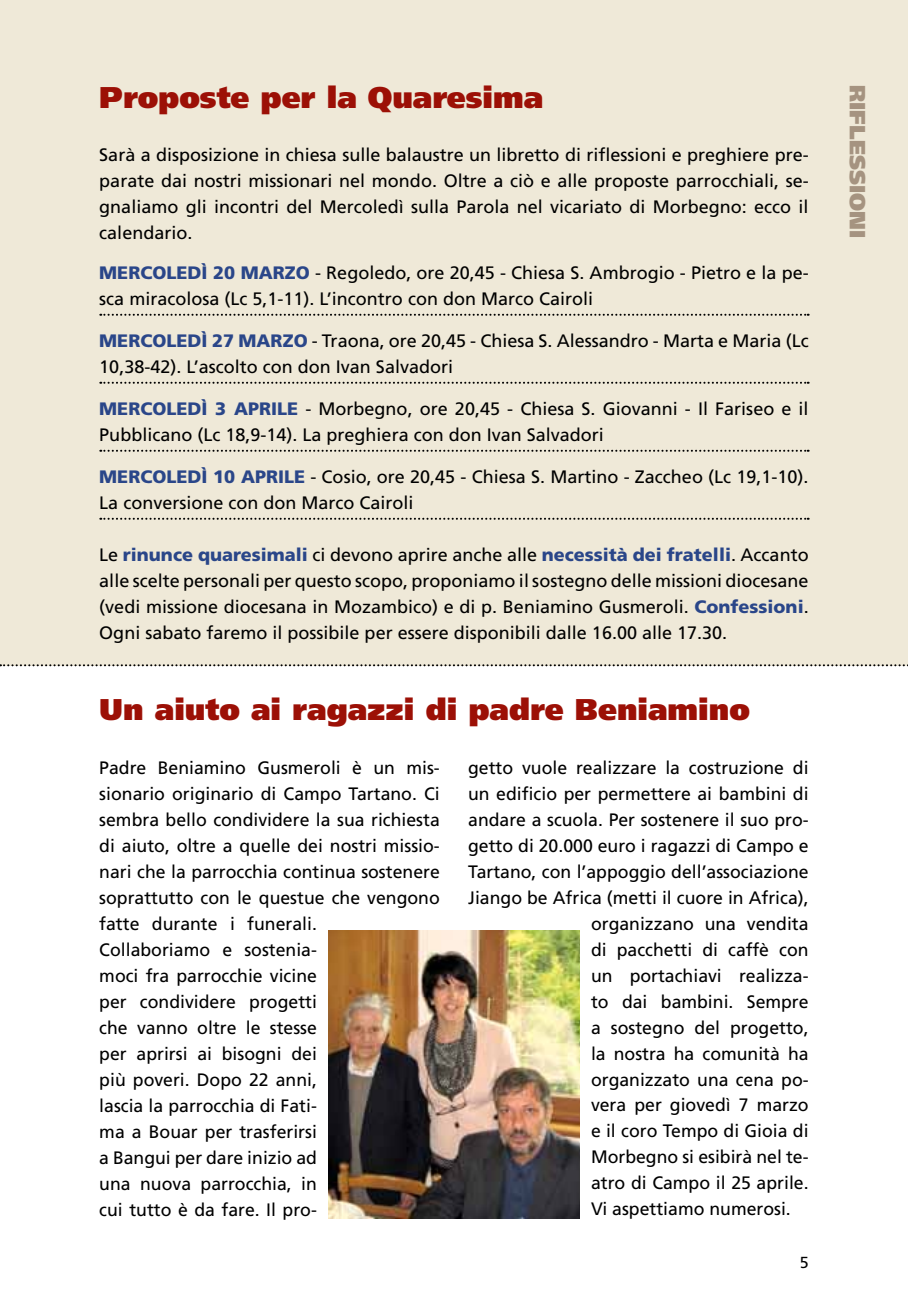
<style>
.page{position:relative;width:908px;height:1304px;background:#fff}
.page>*{position:absolute;margin:0;border:0;box-sizing:border-box;transform-origin:0 0}
.t1{font:900 30px "Frutiger";color:#9c1006}
.t2{font:900 22px "Frutiger";color:#a59380}
.t3{font:18px/26px "Frutiger";color:#000}
.t4{font:900 18px "Frutiger";color:#2a4689}
.t5{font:16px "Frutiger";color:#000}
.s1{font-weight:900;color:#2a4689}
</style>
<div class="page">
<div style="left:0;top:0;width:907px;height:665px;background:#efe9d8"></div>
<svg style="left:100px;top:314px;width:708px;height:2px"></svg>
<svg style="left:100px;top:382px;width:708px;height:2px"></svg>
<svg style="left:100px;top:450px;width:708px;height:2px"></svg>
<svg style="left:100px;top:518px;width:708px;height:2px"></svg>
<img style="left:328px;top:930px;width:251px;height:289px">
<svg style="left:0;top:664px;width:908px;height:2px"></svg>
<h1 class="t1" style="left:99px;top:79px;width:445px">Proposte per la Quaresima</h1>
<p class="t3" style="left:99px;top:142px;width:710px;text-align:justify">Sarà a disposizione in chiesa sulle balaustre un libretto di riflessioni e preghiere pre&shy;parate dai nostri missionari nel mondo. Oltre a ciò e alle proposte parrocchiali, se&shy;gnaliamo gli incontri del Mercoledì sulla Parola nel vicariato di Morbegno: ecco il calendario.</p>
<p class="t4" style="left:99px;top:262px;width:31px">MERCOLED</p>
<p class="t4" style="left:201px;top:262px;width:55px">Ì 20 MAR</p>
<p class="t3" style="left:99px;top:260px;width:710px;text-indent:185px"><span class="s1">ZO</span> - Regoledo, ore 20,45 - Chiesa S. Ambrogio - Pietro e la pe&shy;sca miracolosa (Lc 5,1-11). L’incontro con don Marco Cairoli</p>
<p class="t4" style="left:99px;top:330px;width:31px">MERCOLED</p>
<p class="t4" style="left:201px;top:330px;width:53px">Ì 27 MAR</p>
<p class="t3" style="left:99px;top:328px;width:710px;text-indent:183px"><span class="s1">ZO</span> - Traona, ore 20,45 - Chiesa S. Alessandro - M arta e M aria (Lc<br>10,38-42). L’ascolto con don Ivan Salvadori</p>
<p class="t4" style="left:99px;top:398px;width:31px">MERCOLED</p>
<p class="t4" style="left:201px;top:398px;width:68px">Ì 3 APRILE</p>
<p class="t3" style="left:99px;top:396px;width:710px;text-indent:206px">- Morbegno, ore 20,45 - Chiesa S. Giovanni - I l Fariseo e il<br>Pubblicano (Lc 18,9-14). La preghiera con don Ivan Salvadori</p>
<p class="t4" style="left:99px;top:466px;width:31px">MERCOLED</p>
<p class="t4" style="left:201px;top:466px;width:75px">Ì 10 APRILE</p>
<p class="t3" style="left:99px;top:464px;width:710px;text-indent:211px">- Cosio, ore 20,45 - Chiesa S. Martino - Zaccheo (Lc 19,1-10).<br>La conversione con don Marco Cairoli</p>
<p class="t3" style="left:99px;top:542px;width:710px;text-align:justify">Le <span class="s1">RINUNCE QUARESIMALI</span> ci devono aprire anche alle <span class="s1">NECESSITÀ DEI FRATELLI</span>. Accanto alle scelte personali per questo scopo, proponiamo il sostegno delle missioni diocesane (vedi missione diocesana in Mozambico) e di p. Beniamino Gusmeroli. <span class="s1">CONFESSIONI</span>.<br>Ogni sabato faremo il possibile per essere disponibili dalle 16.00 alle 17.30.</p>
<h1 class="t1" style="left:99px;top:691px;width:652px">Un aiuto ai ragazzi di padre Beniamino</h1>
<p class="t3" style="left:99px;top:754px;width:342px">Padre Beniamino Gusmeroli è un mis&shy;sionario originario di Campo Tartano. Ci sembra bello condividere la sua richiesta di aiuto, oltre a quelle dei nostri missio&shy;nari che la parrocchia continua sostenere soprattutto con le questue che vengono fatte durante i funerali.<br>Collaboriamo e sostenia-<br>moci fra parrocchie vicine<br>per condividere progetti<br>che vanno oltre le stesse<br>per aprirsi ai bisogni dei<br>più poveri. Dopo 22 anni,<br>lascia la parrocchia di Fati-<br>ma a Bouar per trasferirsi<br>a Bangui per dare inizio ad<br>una nuova parrocchia, in<br>cui tutto è da fare. I l pro-</p>
<p class="t3" style="left:468px;top:754px;width:342px">getto vuole realizzare la costruzione di</p>
<p class="t3" style="left:468px;top:780px;width:342px">un edificio per permettere ai bambini di</p>
<p class="t3" style="left:468px;top:806px;width:342px">andare a scuola. Per sostenere il suo pro-</p>
<p class="t3" style="left:468px;top:832px;width:342px">getto di 20.000 euro i ragazzi di Campo e</p>
<p class="t3" style="left:468px;top:858px;width:342px">Tartano, con l’appoggio dell’associazione</p>
<p class="t3" style="left:468px;top:884px;width:342px">Jiango be Africa (metti il cuore in Africa),</p>
<p class="t3" style="left:590px;top:910px;width:219px">organizzano una vendita</p>
<p class="t3" style="left:590px;top:936px;width:219px">di pacchetti di caffè con</p>
<p class="t3" style="left:590px;top:962px;width:219px">un portachiavi realizza-</p>
<p class="t3" style="left:590px;top:988px;width:219px">to dai bambini. Sempre</p>
<p class="t3" style="left:590px;top:1014px;width:219px">a sostegno del progetto,</p>
<p class="t3" style="left:590px;top:1040px;width:219px">la nostra ha comunità ha</p>
<p class="t3" style="left:590px;top:1066px;width:219px">organizzato una cena po-</p>
<p class="t3" style="left:590px;top:1092px;width:219px">vera per giovedì 7 marzo</p>
<p class="t3" style="left:590px;top:1118px;width:219px">e il coro Tempo di Gioia di</p>
<p class="t3" style="left:590px;top:1144px;width:219px">Morbegno si esibirà nel te-</p>
<p class="t3" style="left:590px;top:1170px;width:219px">atro di Campo il 25 aprile.</p>
<p class="t3" style="left:590px;top:1196px;width:201px">Vi aspettiamo numerosi.</p>
<p class="t5" style="left:799px;top:1253px;width:10px">5</p>
<p class="t2" style="left:870px;top:85px;width:154px;rotate:90deg">riflessioni</p>
</div>
